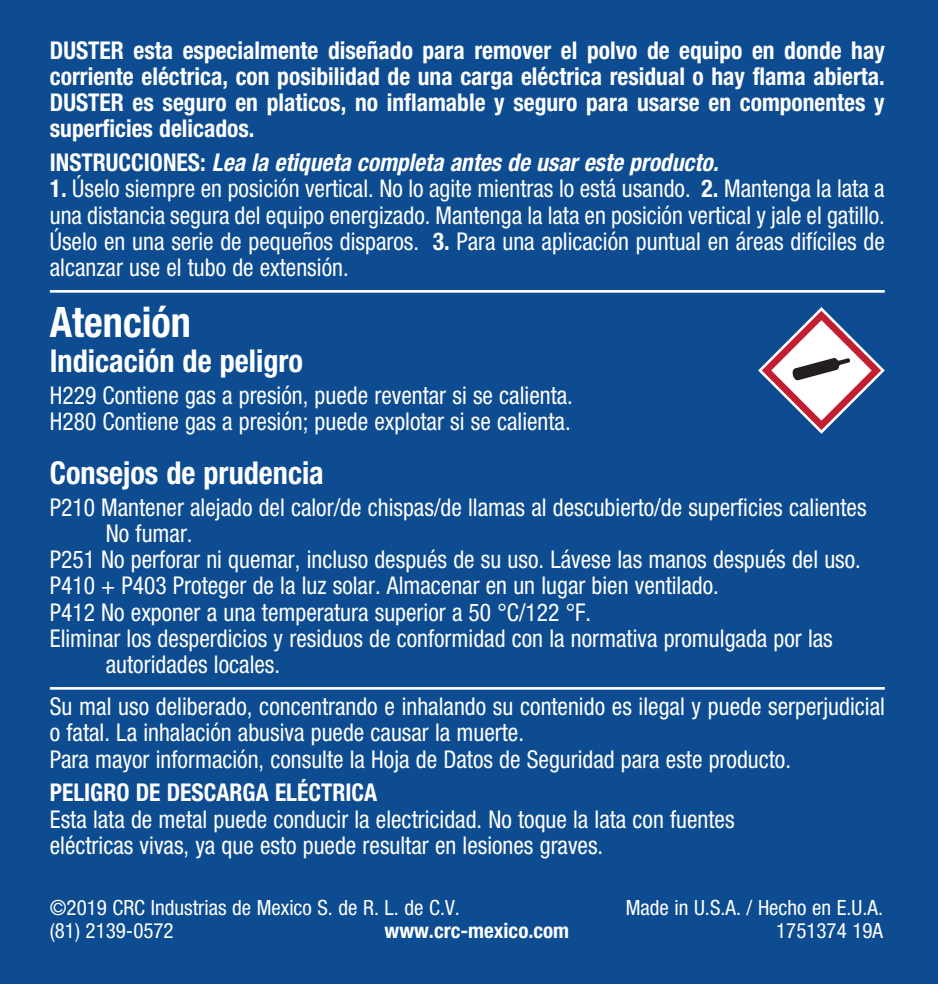
<style>
.page{position:relative;width:938px;height:984px;background:#0d4c91}
.page>*{position:absolute;margin:0;border:0;box-sizing:border-box;transform-origin:0 0}
.t1{font:700 condensed 42px "Helvetica Neue";color:#fff;scale:.96 1}
.t2{font:700 condensed 31.5px "Helvetica Neue";color:#fff;scale:.96 1}
.t3{font:condensed 24.5px/26.2px "Helvetica Neue";color:#fff;scale:.96 1}
.t4{font:700 condensed 24.5px/26.2px "Helvetica Neue";color:#fff;text-align:justify;scale:.96 1}
.t5{font:italic 700 condensed 24.5px "Helvetica Neue";color:#fff;scale:.96 1}
.t6{font:condensed 21px "Helvetica Neue";color:#fff}
.t7{font:700 condensed 21px "Helvetica Neue";color:#fff}
.s1{font-style:normal}
.s2{font-weight:700}
</style>
<div class="page">
<hr style="left:50px;top:290px;width:835px;height:3px;background:#fff">
<hr style="left:50px;top:687px;width:835px;height:2px;background:#fff">
<svg style="left:754px;top:292px;width:131px;height:142px"></svg>
<p class="t4" style="left:50px;top:36px;width:871px">DUSTER esta especialmente diseñado para remover el polvo de equipo en donde hay corriente eléctrica, con posibilidad de una carga eléctrica residual o hay flama abierta.<br>DUSTER es seguro en platicos, no inflamable y seguro para usarse en componentes y superficies delicados.</p>
<p class="t5" style="left:50px;top:147px;width:698px"><span class="s1">INSTRUCCIONES:</span> Lea la etiqueta completa antes de usar este producto.</p>
<p class="t3" style="left:50px;top:175px;width:871px;text-align:justify"><span class="s2">1.</span> Úselo siempre en posición vertical. No lo agite mientras lo está usando. <span class="s2">2.</span> Mantenga la lata a una distancia segura del equipo energizado. Mantenga la lata en posición vertical y jale el gatillo.<br>Úselo en una serie de pequeños disparos. <span class="s2">3.</span> Para una aplicación puntual en áreas difíciles de alcanzar use el tubo de extensión.</p>
<h1 class="t1" style="left:50px;top:297px;width:148px">Atención</h1>
<p class="t2" style="left:50px;top:342px;width:265px">Indicación de peligro</p>
<p class="t3" style="left:50px;top:382px;width:546px">H229 Contiene gas a presión, puede reventar si se calienta.<br>H280 Contiene gas a presión; puede explotar si se calienta.</p>
<p class="t2" style="left:50px;top:454px;width:287px">Consejos de prudencia</p>
<p class="t3" style="left:50px;top:493px;width:852px">P210 Mantener alejado del calor/de chispas/de llamas al descubierto/de superficies calientes</p>
<p class="t3" style="left:106px;top:520px;width:92px">No fumar.</p>
<p class="t3" style="left:50px;top:546px;width:846px">P251 No perforar ni quemar, incluso después de su uso. Lávese las manos después del uso.</p>
<p class="t3" style="left:50px;top:572px;width:698px">P410 + P403 Proteger de la luz solar. Almacenar en un lugar bien ventilado.</p>
<p class="t3" style="left:50px;top:598px;width:565px">P412 No exponer a una temperatura superior a 50 °C/122 °F.</p>
<p class="t3" style="left:50px;top:625px;width:817px">Eliminar los desperdicios y residuos de conformidad con la normativa promulgada por las</p>
<p class="t3" style="left:106px;top:651px;width:183px">autoridades locales.</p>
<p class="t3" style="left:50px;top:693px;width:871px">Su mal uso deliberado, concentrando e inhalando su contenido es ilegal y puede serperjudicial o fatal. La inhalación abusiva puede causar la muerte.<br>Para mayor información, consulte la Hoja de Datos de Seguridad para este producto.</p>
<p class="t4" style="left:50px;top:779px;width:343px">PELIGRO DE DESCARGA ELÉCTRICA</p>
<p class="t3" style="left:50px;top:805px;width:715px">Esta lata de metal puede conducir la electricidad. No toque la lata con fuentes eléctricas vivas, ya que esto puede resultar en lesiones graves.</p>
<p class="t6" style="left:50px;top:895px;width:411px">©2019 CRC Industrias de Mexico S. de R. L. de C.V.</p>
<p class="t6" style="left:626px;top:895px;width:259px">Made in U.S.A. / Hecho en E.U.A.</p>
<p class="t6" style="left:50px;top:918px;width:125px">(81) 2139-0572</p>
<p class="t7" style="left:385px;top:917px;width:186px">www.crc-mexico.com</p>
<p class="t6" style="left:776px;top:918px;width:108px">1751374 19A</p>
</div>
